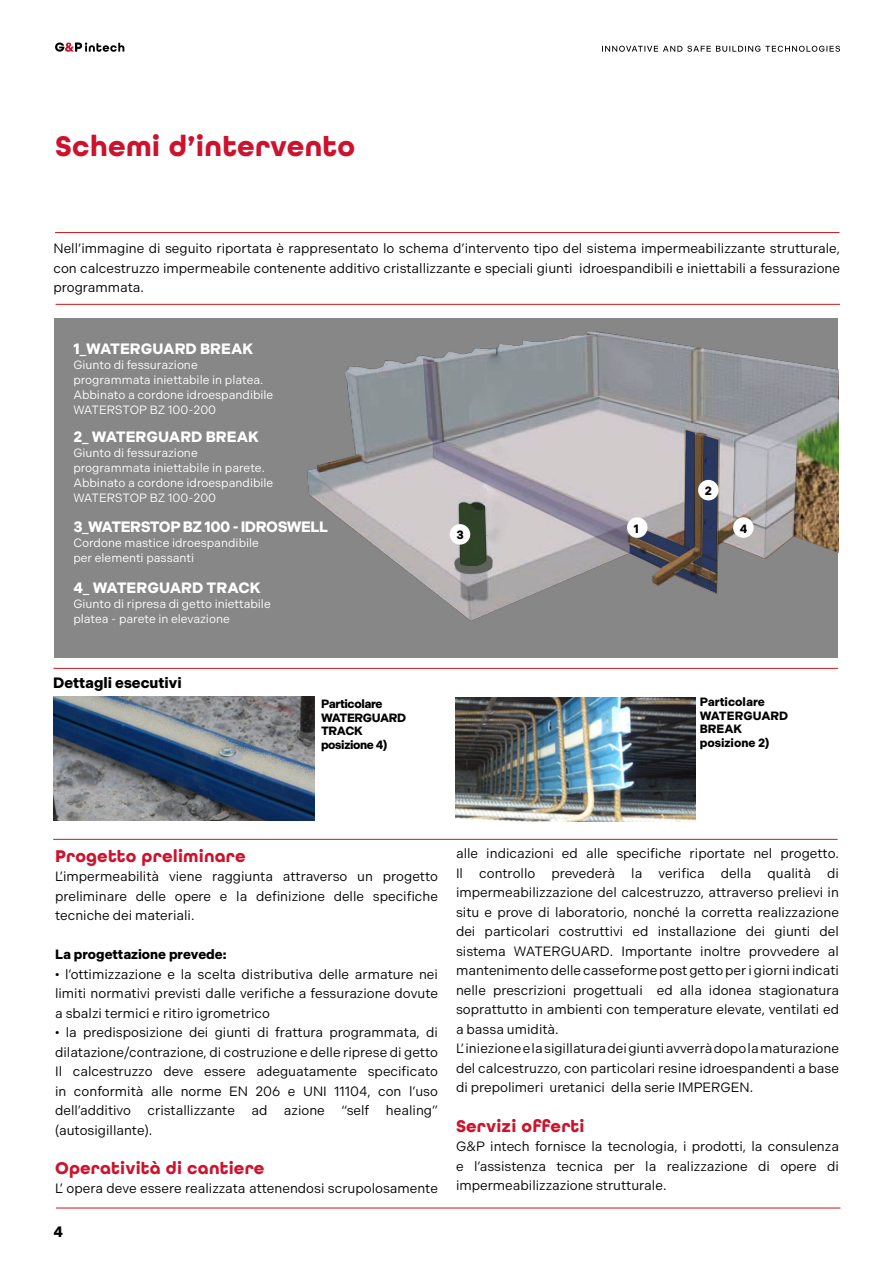
<style>
.page{position:relative;width:893px;height:1263px;background:#fff}
.page>*{position:absolute;margin:0;border:0;box-sizing:border-box;transform-origin:0 0}
.t1{font:700 30px "All Round Gothic";letter-spacing:.01em;color:#cd122d}
.t2{font:700 18px "All Round Gothic";letter-spacing:.01em;color:#cd122d}
.t3{font:700 15px "Indivisible";letter-spacing:-.015em;color:#fff}
.t4{font:700 15px "Indivisible";color:#000}
.t5{font:13.5px/19.5px "Indivisible";color:#000;text-align:justify}
.t6{font:700 13.5px "Indivisible";color:#000}
.t7{font:12px/15px "Indivisible";color:#fff}
.t8{font:700 12px/13.5px "Indivisible";letter-spacing:-.03em;color:#000}
.t9{font:700 12px/13.5px "Indivisible";color:#000}
</style>
<div class="page">
<svg style="left:55px;top:43px;width:69px;height:9px"></svg>
<svg style="left:602px;top:46px;width:238px;height:6px"></svg>
<hr style="left:55px;top:232px;width:784px;height:1px;background:#cd1719">
<hr style="left:56px;top:304px;width:784px;height:1px;background:#cd1719">
<div style="left:54px;top:318px;width:51px;height:340px;background:#878787"></div>
<img style="left:105px;top:318px;width:733px;height:340px">
<img style="left:53px;top:697px;width:261px;height:124px">
<img style="left:455px;top:698px;width:240px;height:124px">
<div style="left:698px;top:480px;width:21px;height:20px;background:#fff;border-radius:50%"></div>
<div style="left:627px;top:517px;width:20px;height:21px;background:#fff;border-radius:50%"></div>
<div style="left:733px;top:517px;width:21px;height:21px;background:#fff;border-radius:50%"></div>
<div style="left:450px;top:524px;width:20px;height:21px;background:#fff;border-radius:50%"></div>
<hr style="left:53px;top:668px;width:785px;height:1px;background:#cd1719">
<hr style="left:53px;top:839px;width:785px;height:1px;background:#cd1719">
<hr style="left:56px;top:1207px;width:784px;height:1px;background:#cd1719">
<h1 class="t1" style="left:55px;top:128px;width:302px">Schemi d’intervento</h1>
<p class="t5" style="left:53px;top:239px;width:788px">Nell’immagine di seguito riportata è rappresentato lo schema d’intervento tipo del sistema impermeabilizzante strutturale, con calcestruzzo impermeabile contenente additivo cristallizzante e speciali giunti idroespandibili e iniettabili a fessurazione programmata.</p>
<p class="t3" style="left:73px;top:340px;width:182px">1_WATERGUARD BREAK</p>
<p class="t7" style="left:73px;top:357px;width:202px">Giunto di fessurazione programmata iniettabile in platea.<br>Abbinato a cordone idroespandibile<br>WATERSTOP BZ 100-200</p>
<p class="t3" style="left:73px;top:428px;width:187px">2_ WATERGUARD BREAK</p>
<p class="t7" style="left:73px;top:446px;width:202px">Giunto di fessurazione programmata iniettabile in parete.<br>Abbinato a cordone idroespandibile<br>WATERSTOP BZ 100-200</p>
<p class="t3" style="left:73px;top:518px;width:256px">3_WATERSTOP BZ 100 - IDROSWELL</p>
<p class="t7" style="left:73px;top:536px;width:187px">Cordone mastice idroespandibile per elementi passanti</p>
<p class="t3" style="left:73px;top:579px;width:189px">4_ WATERGUARD TRACK</p>
<p class="t7" style="left:73px;top:596px;width:199px">Giunto di ripresa di getto iniettabile platea - parete in elevazione</p>
<p class="t4" style="left:53px;top:674px;width:130px">Dettagli esecutivi</p>
<p class="t8" style="left:456px;top:528px;width:9px">3</p>
<p class="t8" style="left:705px;top:484px;width:9px">2</p>
<p class="t8" style="left:634px;top:522px;width:7px">1</p>
<p class="t8" style="left:740px;top:522px;width:9px">4</p>
<p class="t8" style="left:321px;top:697px;width:87px">Particolare<br>WATERGUARD<br>TRACK posizione 4)</p>
<p class="t9" style="left:700px;top:695px;width:90px">Particolare<br>WATERGUARD<br>BREAK posizione 2)</p>
<h2 class="t2" style="left:55px;top:845px;width:192px">Progetto preliminare</h2>
<p class="t5" style="left:55px;top:867px;width:384px">L’impermeabilità viene raggiunta attraverso un progetto preliminare delle opere e la definizione delle specifiche tecniche dei materiali.</p>
<p class="t6" style="left:55px;top:947px;width:173px">La progettazione prevede:</p>
<p class="t5" style="left:55px;top:964px;width:384px">• l’ottimizzazione e la scelta distributiva delle armature nei limiti normativi previsti dalle verifiche a fessurazione dovute a sbalzi termici e ritiro igrometrico</p>
<p class="t5" style="left:55px;top:1023px;width:384px">• la predisposizione dei giunti di frattura programmata, di dilatazione/contrazione, di costruzione e delle riprese di getto Il calcestruzzo deve essere adeguatamente specificato in conformità alle norme EN 206 e UNI 11104, con l’uso dell’additivo cristallizzante ad azione “self healing” (autosigillante).</p>
<h2 class="t2" style="left:55px;top:1157px;width:211px">Operatività di cantiere</h2>
<p class="t5" style="left:55px;top:1179px;width:384px">L’ opera deve essere realizzata attenendosi scrupolosamente</p>
<p class="t4" style="left:53px;top:1223px;width:11px">4</p>
<p class="t5" style="left:456px;top:844px;width:384px;text-align:left">alle indicazioni ed alle specifiche riportate nel progetto.<br>Il controllo prevederà la verifica della qualità di impermeabilizzazione del calcestruzzo, attraverso prelievi in situ e prove di laboratorio, nonché la corretta realizzazione dei particolari costruttivi ed installazione dei giunti del sistema WATERGUARD. Importante inoltre provvedere al mantenimento delle casseforme post getto per i giorni indicati nelle prescrizioni progettuali ed alla idonea stagionatura soprattutto in ambienti con temperature elevate, ventilati ed a bassa umidità.<br>L’ iniezione e la sigillatura dei giunti avverrà dopo la maturazione del calcestruzzo, con particolari resine idroespandenti a base di prepolimeri uretanici della serie IMPERGEN.</p>
<h2 class="t2" style="left:456px;top:1115px;width:130px">Servizi offerti</h2>
<p class="t5" style="left:456px;top:1137px;width:384px">G&amp;P intech fornisce la tecnologia, i prodotti, la consulenza e l’assistenza tecnica per la realizzazione di opere di impermeabilizzazione strutturale.</p>
</div>
